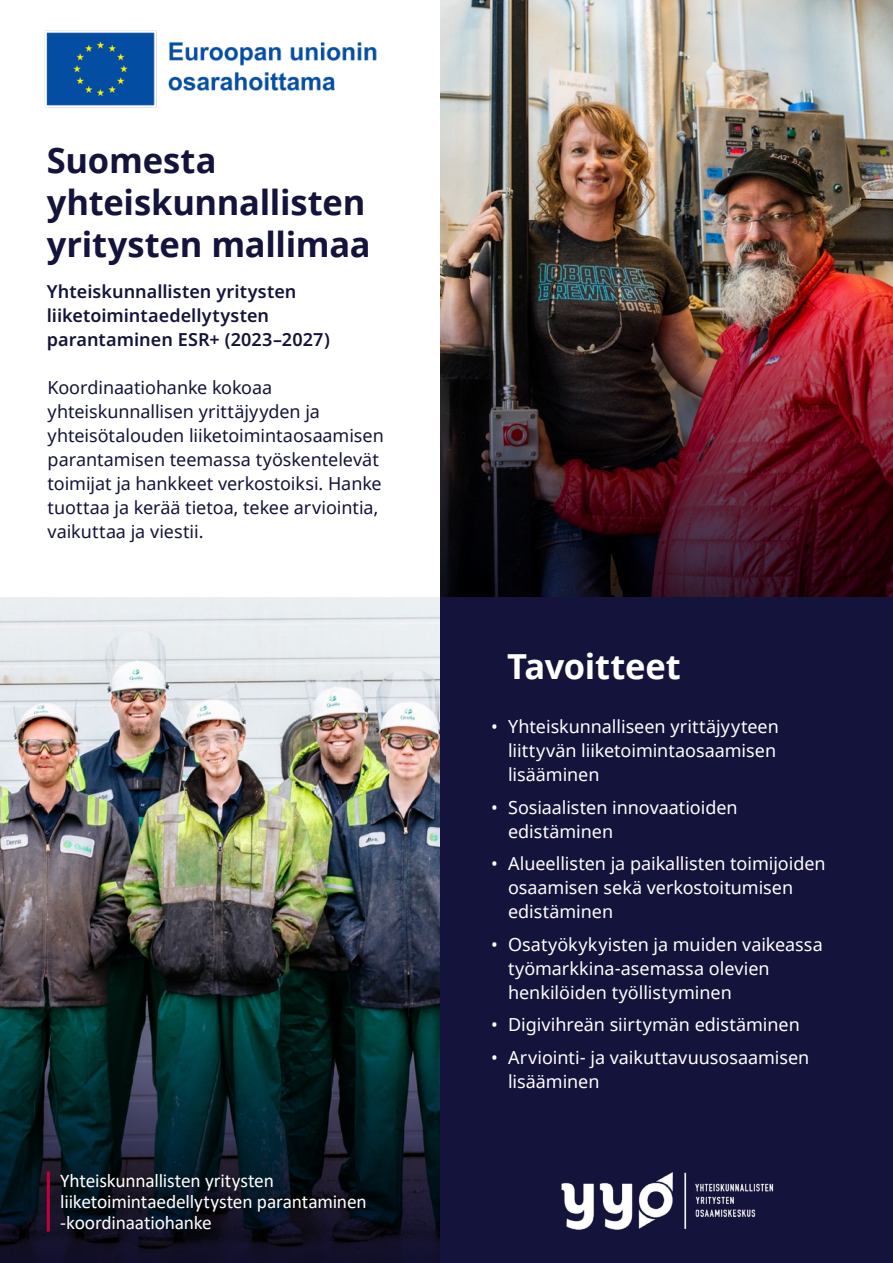
<style>
.page{position:relative;width:893px;height:1263px;background:#fff}
.page>*{position:absolute;margin:0;border:0;box-sizing:border-box;transform-origin:0 0}
.t1{font:700 34.5px/42px "Noto Sans";letter-spacing:-.005em;color:#14133b}
.t2{font:700 34.5px "Noto Sans";letter-spacing:-.01em;color:#fff}
.t3{font:19.5px/21.1px "Calibri";letter-spacing:-.01em;color:#fff}
.t4{font:18px/24px "Noto Sans";color:#fff}
.t5{font:18px/24px "Noto Sans";letter-spacing:-.005em;color:#14133b}
.t6{font:600 18px/24px "Noto Sans";letter-spacing:.005em;color:#14133b}
</style>
<div class="page">
<img style="left:0;top:597px;width:441px;height:666px">
<img style="left:441px;top:0;width:452px;height:290px">
<img style="left:44px;top:30px;width:333px;height:78px">
<svg style="left:1px;top:882px;width:440px;height:381px;background:#1a2a30"></svg>
<hr style="left:47px;top:1171px;width:3px;height:60px;background:#c3003d">
<img style="left:441px;top:290px;width:452px;height:307px">
<div style="left:441px;top:597px;width:452px;height:666px;background:#14133b"></div>
<img style="left:561px;top:1172px;width:213px;height:58px">
<h1 class="t1" style="left:47px;top:140px;width:325px">Suomesta yhteiskunnallisten yritysten mallimaa</h1>
<p class="t6" style="left:47px;top:280px;width:285px">Yhteiskunnallisten yritysten liiketoimintaedellytysten parantaminen ESR+ (2023–2027)</p>
<p class="t5" style="left:48px;top:376px;width:338px">Koordinaatiohanke kokoaa yhteiskunnallisen yrittäjyyden ja yhteisötalouden liiketoimintaosaamisen parantamisen teemassa työskentelevät toimijat ja hankkeet verkostoiksi. Hanke tuottaa ja kerää tietoa, tekee arviointia, vaikuttaa ja viestii.</p>
<p class="t3" style="left:60px;top:1169px;width:308px">Yhteiskunnallisten yritysten liiketoimintaedellytysten parantaminen -koordinaatiohanke</p>
<h1 class="t2" style="left:507px;top:642px;width:175px">Tavoitteet</h1>
<p class="t4" style="left:508px;top:715px;width:272px;text-indent:-17px">• Yhteiskunnalliseen yrittäjyyteen liittyvän liiketoimintaosaamisen lisääminen</p>
<p class="t4" style="left:508px;top:796px;width:231px;text-indent:-17px">• Sosiaalisten innovaatioiden edistäminen</p>
<p class="t4" style="left:508px;top:852px;width:319px;text-indent:-17px">• Alueellisten ja paikallisten toimijoiden osaamisen sekä verkostoitumisen edistäminen</p>
<p class="t4" style="left:508px;top:933px;width:316px;text-indent:-17px">• Osatyökykyisten ja muiden vaikeassa työmarkkina-asemassa olevien henkilöiden työllistyminen</p>
<p class="t4" style="left:491px;top:1013px;width:310px">• Digivihreän siirtymän edistäminen</p>
<p class="t4" style="left:508px;top:1046px;width:303px;text-indent:-17px">• Arviointi- ja vaikuttavuusosaamisen lisääminen</p>
</div>
